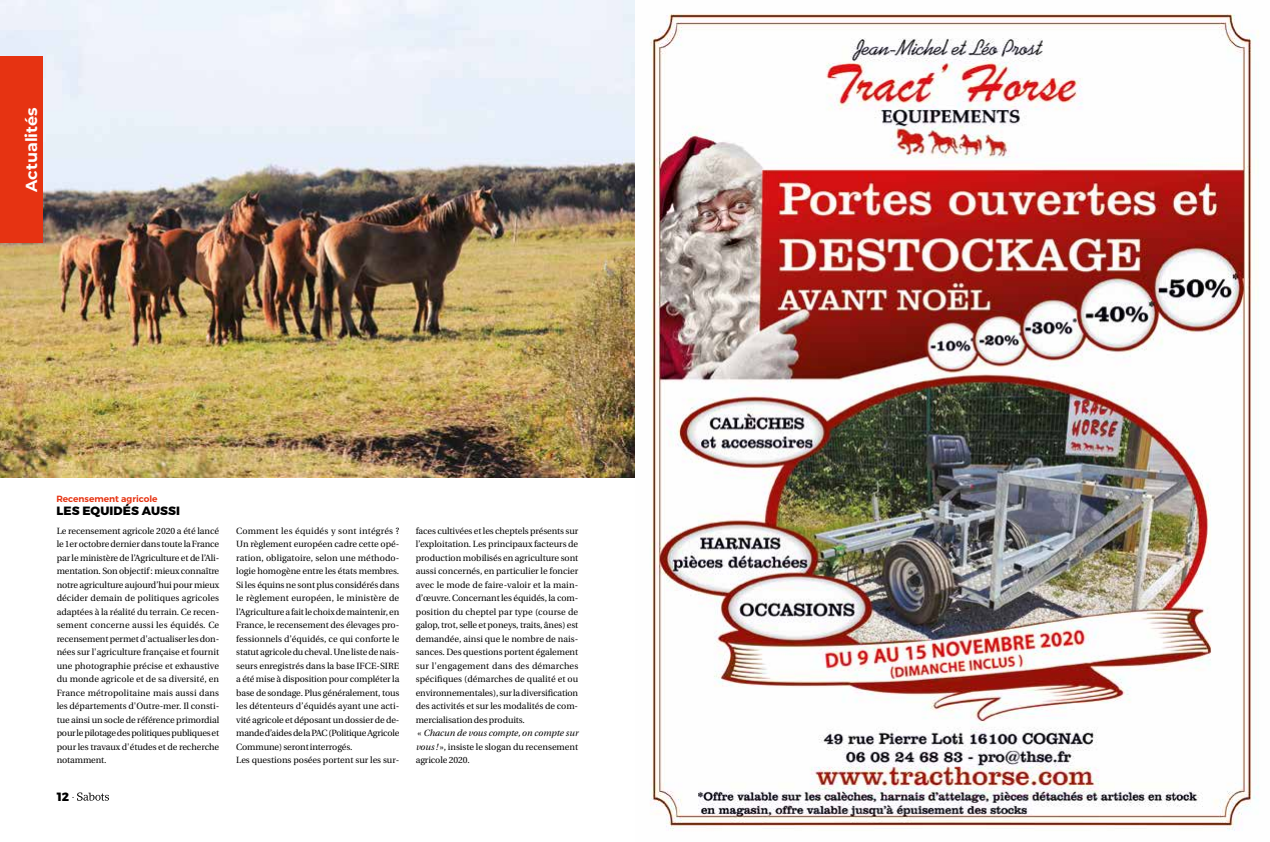
<style>
.page{position:relative;width:1270px;height:842px;background:#fff}
.page>*{position:absolute;margin:0;border:0;box-sizing:border-box;transform-origin:0 0}
.t1{font:700 16px "Montserrat";color:#fff}
.t2{font:800 12px "Montserrat";letter-spacing:.01em;color:#000}
.t3{font:9px/13.5px "Heuristica";letter-spacing:-.005em;color:#000}
.t4{font:600 9px "Montserrat";color:#e63312}
.s1{font-style:italic}
.s2{font-weight:400;font-size:10px}
</style>
<div class="page">
<svg style="left:77px;top:792px;width:32px;height:9px"></svg>
<img style="left:0;top:0;width:635px;height:477px">
<div style="left:0;top:57px;width:43px;height:186px;background:#e63312"></div>
<img style="left:650px;top:13px;width:609px;height:818px">
<h1 class="t1" style="left:20px;top:192px;width:86px;rotate:-90deg">Actualités</h1>
<p class="t4" style="left:56px;top:493px;width:103px">Recensement agricole</p>
<h2 class="t2" style="left:56px;top:503px;width:125px">LES EQUIDÉS AUSSI</h2>
<p class="t3" style="left:57px;top:524px;width:164px;text-align:justify">Le recensement agricole 2020 a été lancé le 1er octobre dernier dans toute la France par le ministère de l’Agriculture et de l’Ali&shy;mentation. Son objectif : mieux connaître notre agriculture aujourd’hui pour mieux décider demain de politiques agricoles adaptées à la réalité du terrain. Ce recen&shy;sement concerne aussi les équidés. Ce recensement permet d'actualiser les don&shy;nées sur l'agriculture française et fournit une photographie précise et exhaustive du monde agricole et de sa diversité, en France métropolitaine mais aussi dans les départements d'Outre-mer. Il consti&shy;tue ainsi un socle de référence primordial pour le pilotage des politiques publiques et pour les travaux d'études et de recherche notamment.</p>
<p class="t3" style="left:236px;top:524px;width:165px">Comment les équidés y sont intégrés ?<br>Un règlement européen cadre cette opé&shy;ration, obligatoire, selon une méthodo&shy;logie homogène entre les états membres.<br>Si les équins ne sont plus considérés dans le règlement européen, le ministère de l’Agriculture a fait le choix de maintenir, en France, le recensement des élevages pro&shy;fessionnels d’équidés, ce qui conforte le statut agricole du cheval. Une liste de nais&shy;seurs enregistrés dans la base IFCE-SIRE a été mise à disposition pour compléter la base de sondage. Plus généralement, tous les détenteurs d’équidés ayant une acti&shy;vité agricole et déposant un dossier de de&shy;mande d’aides de la PAC (Politique Agricole Commune) seront interrogés.<br>Les questions posées portent sur les sur-</p>
<p class="t3" style="left:416px;top:524px;width:164px">faces cultivées et les cheptels présents sur l’exploitation. Les principaux facteurs de production mobilisés en agriculture sont aussi concernés, en particulier le foncier avec le mode de faire-valoir et la main&shy;d’œuvre. Concernant les équidés, la com&shy;position du cheptel par type (course de galop, trot, selle et poneys, traits, ânes) est demandée, ainsi que le nombre de nais&shy;sances. Des questions portent également sur l'engagement dans des démarches spécifiques (démarches de qualité et ou environnementales), sur la diversification des activités et sur les modalités de com&shy;mercialisation des produits.<br>« <span class="s1">Chacun de vous compte, on compte sur vous !</span> », insiste le slogan du recensement agricole 2020.</p>
<h2 class="t2" style="left:57px;top:789px;width:19px">12 <span class="s2">∙</span></h2>
</div>
